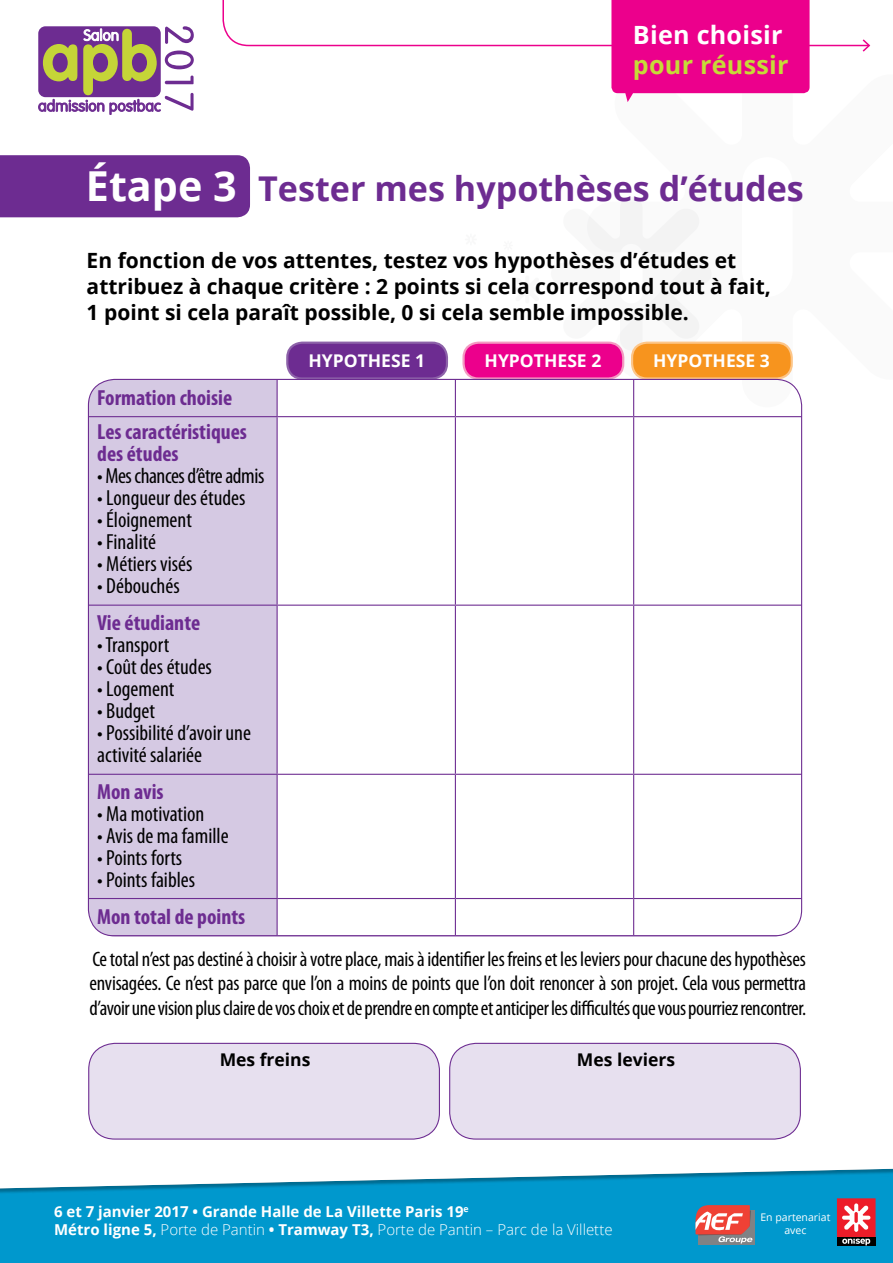
<style>
.page{position:relative;width:893px;height:1263px;background:#fff}
.page>*{position:absolute;margin:0;border:0;box-sizing:border-box;transform-origin:0 0}
.t1{font:700 34.05px "Open Sans";color:#6d2c91}
.t2{font:700 25.2px "Open Sans";letter-spacing:.01em;color:#fff}
.t3{font:700 25.2px "Open Sans";letter-spacing:.01em;color:#c6da38}
.t4{font:condensed 21.9px/21.9px "Myriad Pro";color:#000}
.t5{font:700 condensed 21.9px/34.7px "Myriad Pro";color:#6d2c91}
.t6{font:condensed 21.9px "Myriad Pro";letter-spacing:-.02em;color:#000}
.t7{font:condensed 21px/24.5px "Myriad Pro";letter-spacing:-.02em;color:#000;text-align:justify}
.t8{font:700 21px/26.2px "Open Sans";color:#000}
.t9{font:700 17.55px "Open Sans";color:#fff}
.t10{font:700 17.55px "Open Sans";color:#000}
.t11{font:700 15px/18px "Open Sans";color:#fff}
.t12{font:10.5px/12.6px "Open Sans";color:#fff;text-align:center}
.s1{font-size:41.25px;color:#fff}
.s2{font-weight:300}
</style>
<div class="page">
<div style="left:0;top:1168px;width:893px;height:95px;background:#000;opacity:.3"></div>
<div style="left:698px;top:1210px;width:57px;height:35px;background:#808285"></div>
<svg style="left:695px;top:1205px;width:58px;height:38px"></svg>
<div style="left:837px;top:1237px;width:38px;height:8px;background:#000"></div>
<div style="left:837px;top:1198px;width:38px;height:39px;background:#ed1c29"></div>
<svg style="left:842px;top:1203px;width:28px;height:29px"></svg>
<svg style="left:842px;top:1238px;width:28px;height:7px"></svg>
<svg style="left:38px;top:26px;width:156px;height:89px"></svg>
<svg style="left:587px;top:202px;width:216px;height:205px"></svg>
<svg style="left:222px;top:0;width:649px;height:102px"></svg>
<div style="left:0;top:155px;width:250px;height:62px;background:#6d2c91"></div>
<div style="left:287px;top:343px;width:160px;height:35px;background:#6d2c91;border-radius:15px"></div>
<div style="left:286px;top:342px;width:162px;height:38px;border:2px solid #8d62a9;border-radius:15px"></div>
<div style="left:464px;top:343px;width:159px;height:35px;background:#ec008c;border-radius:15px"></div>
<div style="left:462px;top:342px;width:162px;height:38px;border:2px solid #f49ac2;border-radius:15px"></div>
<div style="left:632px;top:343px;width:160px;height:35px;background:#f7941e;border-radius:15px"></div>
<div style="left:631px;top:342px;width:162px;height:38px;border:2px solid #fdc689;border-radius:15px"></div>
<div style="left:89px;top:380px;width:188px;height:555px;background:#d5c9e3"></div>
<hr style="left:88px;top:379px;width:189px;height:1px;background:#6d2c91">
<hr style="left:88px;top:380px;width:1px;height:36px;background:#6d2c91">
<hr style="left:277px;top:380px;width:1px;height:36px;background:#6d2c91">
<hr style="left:455px;top:380px;width:1px;height:36px;background:#6d2c91">
<hr style="left:634px;top:379px;width:168px;height:1px;background:#6d2c91">
<hr style="left:633px;top:380px;width:1px;height:36px;background:#6d2c91">
<hr style="left:88px;top:416px;width:189px;height:1px;background:#6d2c91">
<hr style="left:277px;top:416px;width:178px;height:1px;background:#6d2c91">
<hr style="left:277px;top:417px;width:1px;height:188px;background:#6d2c91">
<hr style="left:455px;top:416px;width:179px;height:1px;background:#6d2c91">
<hr style="left:455px;top:417px;width:1px;height:188px;background:#6d2c91">
<hr style="left:634px;top:416px;width:168px;height:1px;background:#6d2c91">
<hr style="left:633px;top:417px;width:1px;height:188px;background:#6d2c91">
<hr style="left:88px;top:605px;width:189px;height:1px;background:#6d2c91">
<hr style="left:277px;top:605px;width:178px;height:1px;background:#6d2c91">
<hr style="left:277px;top:606px;width:1px;height:168px;background:#6d2c91">
<hr style="left:455px;top:605px;width:179px;height:1px;background:#6d2c91">
<hr style="left:455px;top:606px;width:1px;height:168px;background:#6d2c91">
<hr style="left:634px;top:605px;width:168px;height:1px;background:#6d2c91">
<hr style="left:633px;top:606px;width:1px;height:168px;background:#6d2c91">
<hr style="left:88px;top:774px;width:189px;height:1px;background:#6d2c91">
<hr style="left:277px;top:774px;width:178px;height:1px;background:#6d2c91">
<hr style="left:277px;top:775px;width:1px;height:123px;background:#6d2c91">
<hr style="left:455px;top:774px;width:179px;height:1px;background:#6d2c91">
<hr style="left:455px;top:775px;width:1px;height:123px;background:#6d2c91">
<hr style="left:634px;top:774px;width:168px;height:1px;background:#6d2c91">
<hr style="left:633px;top:775px;width:1px;height:123px;background:#6d2c91">
<hr style="left:88px;top:898px;width:189px;height:1px;background:#6d2c91">
<hr style="left:88px;top:899px;width:1px;height:36px;background:#6d2c91">
<hr style="left:277px;top:898px;width:178px;height:1px;background:#6d2c91">
<hr style="left:277px;top:899px;width:1px;height:36px;background:#6d2c91">
<hr style="left:455px;top:898px;width:179px;height:1px;background:#6d2c91">
<hr style="left:455px;top:899px;width:1px;height:36px;background:#6d2c91">
<hr style="left:634px;top:898px;width:168px;height:1px;background:#6d2c91">
<hr style="left:633px;top:899px;width:1px;height:36px;background:#6d2c91">
<hr style="left:88px;top:935px;width:189px;height:1px;background:#6d2c91">
<hr style="left:634px;top:935px;width:168px;height:1px;background:#6d2c91">
<div style="left:89px;top:1043px;width:350px;height:96px;background:#e7e0ef;border-radius:26px"></div>
<div style="left:88px;top:1043px;width:352px;height:96px;border:1px solid #6d2c91;border-radius:26px"></div>
<div style="left:450px;top:1043px;width:350px;height:96px;background:#e7e0ef;border-radius:26px"></div>
<div style="left:449px;top:1043px;width:352px;height:96px;border:1px solid #6d2c91;border-radius:26px"></div>
<p class="t2" style="left:633px;top:17px;width:151px">Bien choisir</p>
<p class="t3" style="left:633px;top:47px;width:157px">pour réussir</p>
<h1 class="t1" style="left:86px;top:164px;width:719px"><span class="s1">Étape 3</span> Tester mes hypothèses d’études</h1>
<p class="t8" style="left:87px;top:246px;width:686px">En fonction de vos attentes, testez vos hypothèses d’études et attribuez à chaque critère : 2 points si cela correspond tout à fait,<br>1 point si cela paraît possible, 0 si cela semble impossible.</p>
<p class="t5" style="left:97px;top:380px;width:151px">Formation choisie<br>Les caractéristiques</p>
<p class="t5" style="left:97px;top:437px;width:83px">des études</p>
<p class="t6" style="left:97px;top:464px;width:169px">• Mes chances d’être admis</p>
<p class="t4" style="left:97px;top:487px;width:150px">• Longueur des études</p>
<p class="t4" style="left:97px;top:509px;width:96px">• Éloignement</p>
<p class="t4" style="left:97px;top:531px;width:60px">• Finalité</p>
<p class="t4" style="left:97px;top:553px;width:97px">• Métiers visés</p>
<p class="t4" style="left:97px;top:575px;width:84px">• Débouchés</p>
<p class="t5" style="left:97px;top:606px;width:105px">Vie étudiante</p>
<p class="t4" style="left:97px;top:634px;width:74px">• Transport</p>
<p class="t4" style="left:97px;top:656px;width:116px">• Coût des études</p>
<p class="t4" style="left:97px;top:678px;width:79px">• Logement</p>
<p class="t4" style="left:97px;top:700px;width:59px">• Budget</p>
<p class="t4" style="left:97px;top:722px;width:155px">• Possibilité d’avoir une activité salariée</p>
<p class="t5" style="left:97px;top:775px;width:68px">Mon avis</p>
<p class="t4" style="left:97px;top:804px;width:109px">• Ma motivation</p>
<p class="t4" style="left:97px;top:825px;width:133px">• Avis de ma famille</p>
<p class="t4" style="left:97px;top:847px;width:87px">• Points forts</p>
<p class="t4" style="left:97px;top:869px;width:100px">• Points faibles</p>
<p class="t5" style="left:97px;top:899px;width:150px">Mon total de points</p>
<p class="t9" style="left:308px;top:348px;width:118px">HYPOTHESE 1</p>
<p class="t9" style="left:485px;top:348px;width:118px">HYPOTHESE 2</p>
<p class="t9" style="left:653px;top:348px;width:118px">HYPOTHESE 3</p>
<p class="t7" style="left:89px;top:947px;width:718px">Ce total n’est pas destiné à choisir à votre place, mais à identifier les freins et les leviers pour chacune des hypothèses envisagées. Ce n’est pas parce que l’on a moins de points que l’on doit renoncer à son projet. Cela vous permettra d’avoir une vision plus claire de vos choix et de prendre en compte et anticiper les difficultés que vous pourriez rencontrer.</p>
<p class="t10" style="left:220px;top:1047px;width:92px">Mes freins</p>
<p class="t10" style="left:577px;top:1047px;width:100px">Mes leviers</p>
<p class="t11" style="left:54px;top:1202px;width:560px">6 et 7 janvier 2017 • Grande Halle de La Villette Paris 19<sup>e<br></sup>Métro ligne 5, <span class="s2">Porte de Pantin</span> • Tramway T3, <span class="s2">Porte de Pantin – Parc de la Villette</span></p>
<p class="t12" style="left:760px;top:1211px;width:71px">En partenariat avec</p>
</div>
